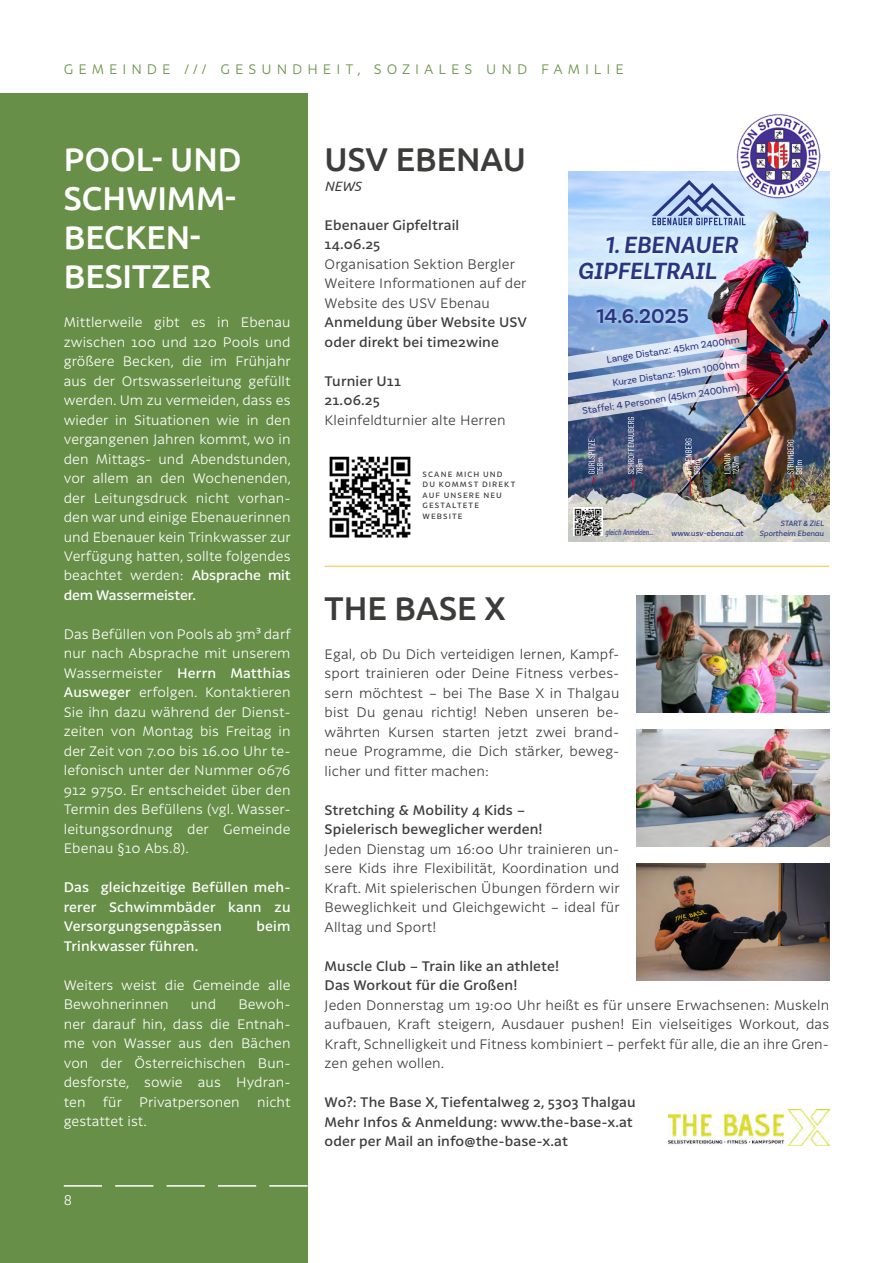
<style>
.page{position:relative;width:893px;height:1263px;background:#fff}
.page>*{position:absolute;margin:0;border:0;box-sizing:border-box;transform-origin:0 0}
.t1{font:500 33px/39px "Ubuntu";color:#fff}
.t2{font:500 33px "Ubuntu";color:#3c3c3b}
.t3{font:italic 600 24.6px "Basic Sans";color:#283583}
.t4{font:600 21.15px "Basic Sans";color:#283583}
.t5{font:300 13.5px/19.5px "Latina Essential";letter-spacing:.005em;color:#fff;text-align:justify}
.t6{font:300 13.5px/19.5px "Latina Essential";letter-spacing:.01em;color:#3c3c3b;text-align:justify}
.t7{font:500 13.5px/19.5px "Latina Essential";letter-spacing:.01em;color:#3c3c3b}
.t8{font:500 13.5px/19.5px "Latina Essential";letter-spacing:.01em;color:#fff;text-align:justify}
.t9{font:300 13.5px "Latina Essential";letter-spacing:.37em;color:#678f47}
.t10{font:italic 13.5px "Ubuntu";color:#3c3c3b}
.t11{font:10.05px "Basic Sans";color:#283583}
.t12{font:italic 8.4px "Basic Sans";color:#283583}
.t13{font:italic 8.1px "Basic Sans";color:#283583}
.t14{font:italic 8.1px "Barlow Condensed";color:#283583}
.t15{font:500 7.5px/10.5px "Latina Essential";letter-spacing:.145em;color:#3c3c3b}
.s1{font-weight:500}
</style>
<div class="page">
<div style="left:0;top:93px;width:308px;height:1170px;background:#678f47"></div>
<img style="left:568px;top:171px;width:261px;height:159px">
<div style="left:576px;top:258px;width:144px;height:25px;background:#fff;opacity:.75"></div>
<div style="left:603px;top:232px;width:139px;height:25px;background:#fff;opacity:.75"></div>
<img style="left:568px;top:330px;width:261px;height:212px">
<svg style="left:652px;top:180px;width:94px;height:45px;background:#9db3dc"></svg>
<div style="left:593px;top:305px;width:99px;height:22px;background:#fff;opacity:.75"></div>
<img style="left:573px;top:507px;width:30px;height:29px">
<img style="left:329px;top:456px;width:82px;height:82px">
<img style="left:636px;top:595px;width:193px;height:117px">
<img style="left:636px;top:729px;width:193px;height:117px">
<img style="left:636px;top:863px;width:193px;height:117px">
<hr style="left:64px;top:1185px;width:38px;height:2px;background:#fff">
<hr style="left:115px;top:1185px;width:38px;height:2px;background:#fff">
<hr style="left:167px;top:1185px;width:38px;height:2px;background:#fff">
<hr style="left:218px;top:1185px;width:38px;height:2px;background:#fff">
<hr style="left:269px;top:1185px;width:39px;height:2px;background:#fff">
<img style="left:668px;top:1109px;width:161px;height:37px">
<hr style="left:325px;top:566px;width:504px;height:1px;background:#eed77a">
<img style="left:736px;top:114px;width:84px;height:84px">
<p class="t9" style="left:64px;top:61px;width:562px">GEMEINDE /// GESUNDHEIT, SOZIALES UND FAMILIE</p>
<h1 class="t1" style="left:64px;top:139px;width:180px">POOL- UND<br>SCHWIMM-<br>BECKEN-<br>BESITZER</h1>
<p class="t5" style="left:64px;top:312px;width:229px">Mittlerweile gibt es in Ebenau zwischen 100 und 120 Pools und größere Becken, die im Frühjahr aus der Ortswasserleitung gefüllt werden. Um zu vermeiden, dass es wieder in Situationen wie in den vergangenen Jahren kommt, wo in den Mittags- und Abendstunden, vor allem an den Wochenenden, der Leitungsdruck nicht vorhan&shy;den war und einige Ebenauerinnen und Ebenauer kein Trinkwasser zur Verfügung hatten, sollte folgendes beachtet werden: <span class="s1">Absprache mit dem Wassermeister.</span></p>
<p class="t5" style="left:64px;top:624px;width:229px">Das Befüllen von Pools ab 3m³ darf nur nach Absprache mit unserem Wassermeister <span class="s1">Herrn Matthias Ausweger</span> erfolgen. Kontaktieren Sie ihn dazu während der Dienst&shy;zeiten von Montag bis Freitag in der Zeit von 7.00 bis 16.00 Uhr te&shy;lefonisch unter der Nummer 0676<br>912 9750. Er entscheidet über den Termin des Befüllens (vgl. Wasser&shy;leitungsordnung der Gemeinde Ebenau §10 Abs.8).</p>
<p class="t8" style="left:64px;top:878px;width:228px">Das gleichzeitige Befüllen meh&shy;rerer Schwimmbäder kann zu Versorgungsengpässen</p>
<p class="t8" style="left:257px;top:917px;width:35px">beim</p>
<p class="t8" style="left:64px;top:936px;width:136px">Trinkwasser führen.</p>
<p class="t5" style="left:64px;top:975px;width:228px">Weiters weist die Gemeinde alle<br>Bewohnerinnen</p>
<p class="t5" style="left:64px;top:995px;width:228px;text-indent:175px">Bewoh&shy;ner darauf hin, dass die Entnah&shy;me von Wasser aus den Bächen von der Österreichischen Bun&shy;desforste, sowie aus Hydran&shy;ten</p>
<p class="t5" style="left:191px;top:995px;width:27px">und</p>
<p class="t5" style="left:103px;top:1092px;width:21px">für</p>
<p class="t5" style="left:139px;top:1092px;width:102px">Privatpersonen</p>
<p class="t5" style="left:257px;top:1092px;width:35px">nicht</p>
<p class="t5" style="left:64px;top:1112px;width:85px">gestattet ist.</p>
<p class="t5" style="left:64px;top:1190px;width:10px">8</p>
<h1 class="t2" style="left:325px;top:138px;width:203px">USV EBENAU</h1>
<p class="t10" style="left:325px;top:178px;width:38px">NEWS</p>
<p class="t7" style="left:325px;top:215px;width:136px">Ebenauer Gipfeltrail<br>14.06.25</p>
<p class="t6" style="left:325px;top:254px;width:204px;text-align:left">Organisation Sektion Bergler<br>Weitere Informationen auf der<br>Website des USV Ebenau</p>
<p class="t7" style="left:325px;top:312px;width:204px">Anmeldung über Website USV oder direkt bei time2wine</p>
<p class="t7" style="left:325px;top:371px;width:78px">Turnier U11<br>21.06.25</p>
<p class="t6" style="left:325px;top:410px;width:183px">Kleinfeldturnier alte Herren</p>
<p class="t15" style="left:423px;top:469px;width:94px">SCANE MICH UND<br>DU KOMMST DIREKT<br>AUF UNSERE NEU<br>GESTALTETE<br>WEBSITE</p>
<h2 class="t3" style="left:605px;top:230px;width:135px">1. EBENAUER</h2>
<h2 class="t3" style="left:578px;top:256px;width:140px">GIPFELTRAIL</h2>
<h3 class="t4" style="left:596px;top:303px;width:94px">14.6.2025</h3>
<p class="t11" style="left:606px;top:354px;width:136px;rotate:-9deg">Lange Distanz: 45km 2400hm</p>
<p class="t11" style="left:612px;top:377px;width:130px;rotate:-9deg">Kurze Distanz: 19km 1000hm</p>
<p class="t11" style="left:581px;top:405px;width:160px;rotate:-9deg">Staffel: 4 Personen (45km 2400hm)</p>
<p class="t13" style="left:780px;top:519px;width:45px">START &amp; ZIEL</p>
<p class="t14" style="left:605px;top:527px;width:50px">gleich Anmelden...</p>
<p class="t12" style="left:671px;top:528px;width:74px">www.usv-ebenau.at</p>
<p class="t13" style="left:760px;top:529px;width:66px">Sportheim Ebenau</p>
<h1 class="t2" style="left:325px;top:587px;width:183px">THE BASE X</h1>
<p class="t6" style="left:325px;top:644px;width:296px">Egal, ob Du Dich verteidigen lernen, Kampf&shy;sport trainieren oder Deine Fitness verbes&shy;sern möchtest – bei The Base X in Thalgau bist Du genau richtig! Neben unseren be&shy;währten Kursen starten jetzt zwei brand&shy;neue Programme, die Dich stärker, beweg&shy;licher und fitter machen:</p>
<p class="t7" style="left:325px;top:800px;width:220px">Stretching &amp; Mobility 4 Kids –<br>Spielerisch beweglicher werden!</p>
<p class="t6" style="left:325px;top:839px;width:297px">Jeden Dienstag um 16:00 Uhr trainieren un&shy;sere Kids ihre Flexibilität, Koordination und Kraft. Mit spielerischen Übungen fördern wir Beweglichkeit und Gleichgewicht – ideal für Alltag und Sport!</p>
<p class="t7" style="left:325px;top:956px;width:236px">Muscle Club – Train like an athlete!<br>Das Workout für die Großen!</p>
<p class="t6" style="left:325px;top:995px;width:506px">Jeden Donnerstag um 19:00 Uhr heißt es für unsere Erwachsenen: Muskeln aufbauen, Kraft steigern, Ausdauer pushen! Ein vielseitiges Workout, das Kraft, Schnelligkeit und Fitness kombiniert – perfekt für alle, die an ihre Gren&shy;zen gehen wollen.</p>
<p class="t7" style="left:325px;top:1092px;width:313px">Wo?: The Base X, Tiefentalweg 2, 5303 Thalgau<br>Mehr Infos &amp; Anmeldung: www.the-base-x.at oder per Mail an info@the-base-x.at</p>
</div>
